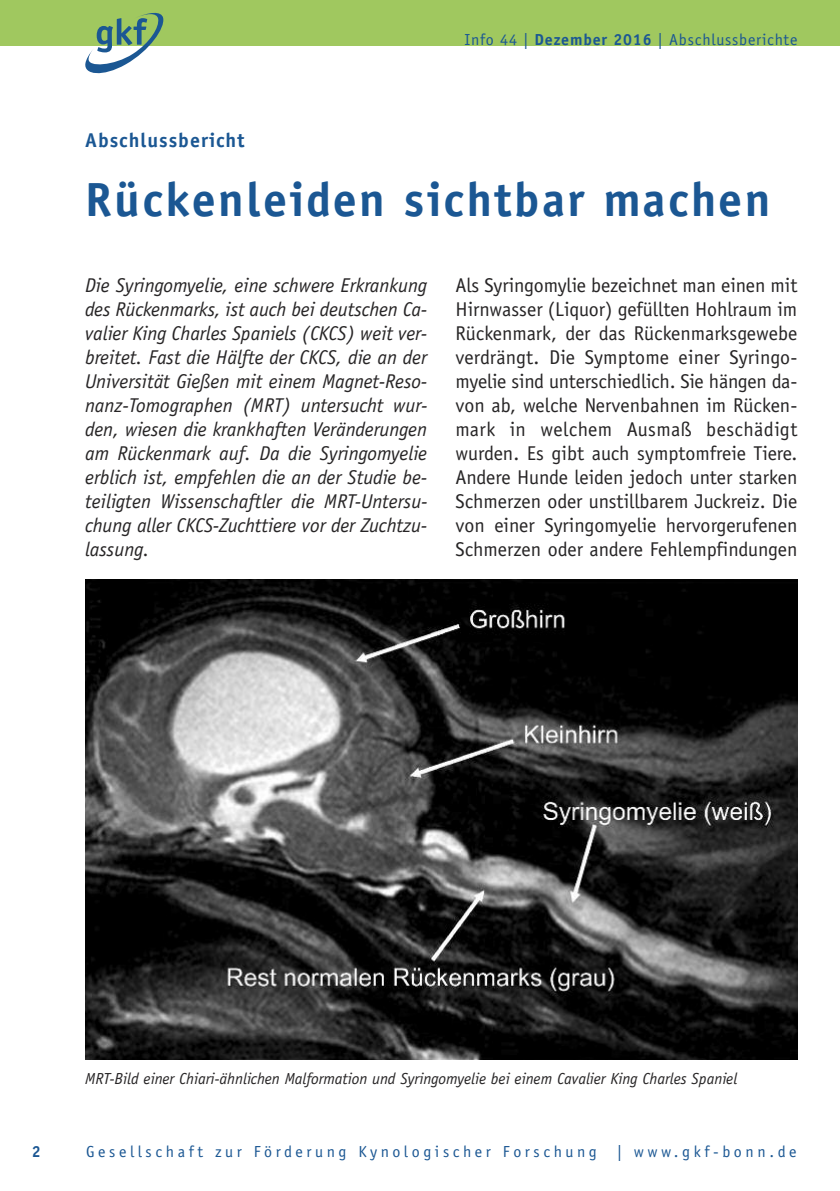
<style>
.page{position:relative;width:840px;height:1191px;background:#fff}
.page>*{position:absolute;margin:0;border:0;box-sizing:border-box;transform-origin:0 0}
.t1{font:700 48px "Officina Sans";letter-spacing:.05em;color:#1b5793}
.t2{font:20px/24px "Officina Sans";color:#272526;text-align:justify}
.t3{font:italic 20px/24px "Officina Sans";color:#272526;text-align:justify}
.t4{font:700 20px "Officina Sans";letter-spacing:.05em;color:#1b5793}
.t5{font:italic 16px "Officina Sans";color:#272526}
.t6{font:16px "Officina Sans";letter-spacing:.225em;color:#1b5793}
.t7{font:16px "Officina Sans";letter-spacing:.05em;color:#1b5793}
.t8{font:700 16px "Officina Sans";color:#1b5793}
.s1{font-weight:700}
</style>
<div class="page">
<div style="left:0;top:0;width:839px;height:45px;background:#a0c85f"></div>
<svg style="left:85px;top:13px;width:80px;height:60px"></svg>
<img style="left:85px;top:579px;width:712px;height:480px">
<p class="t7" style="left:464px;top:34px;width:334px">Info 44 | <span class="s1">Dezember 2016</span> | Abschlussberichte</p>
<p class="t4" style="left:85px;top:133px;width:161px">Abschlussbericht</p>
<h1 class="t1" style="left:85px;top:181px;width:686px">Rückenleiden sichtbar machen</h1>
<p class="t3" style="left:85px;top:274px;width:343px">Die Syringomyelie, eine schwere Erkrankung des Rückenmarks, ist auch bei deutschen Ca&shy;valier King Charles Spaniels (CKCS) weit ver&shy;breitet. Fast die Hälfte der CKCS, die an der Universität Gießen mit einem Magnet-Reso&shy;nanz-Tomographen (MRT) untersucht wur&shy;den, wiesen die krankhaften Veränderungen am Rückenmark auf. Da die Syringomyelie erblich ist, empfehlen die an der Studie be&shy;teiligten Wissenschaftler die MRT-Untersu&shy;chung aller CKCS-Zuchttiere vor der Zuchtzu&shy;lassung.</p>
<p class="t2" style="left:455px;top:274px;width:343px">Als Syringomylie bezeichnet man einen mit Hirnwasser (Liquor) gefüllten Hohlraum im Rückenmark, der das Rückenmarksgewebe verdrängt. Die Symptome einer Syringo&shy;myelie sind unterschiedlich. Sie hängen da&shy;von ab, welche Nervenbahnen im Rücken&shy;mark in welchem Ausmaß beschädigt wurden. Es gibt auch symptomfreie Tiere.<br>Andere Hunde leiden jedoch unter starken Schmerzen oder unstillbarem Juckreiz. Die von einer Syringomyelie hervorgerufenen Schmerzen oder andere Fehlempfindungen</p>
<p class="t5" style="left:85px;top:1072px;width:653px">MRT-Bild einer Chiari-ähnlichen Malformation und Syringomyelie bei einem Cavalier King Charles Spaniel</p>
<p class="t8" style="left:32px;top:1145px;width:10px">2</p>
<p class="t6" style="left:86px;top:1145px;width:512px">Gesellschaft zur Förderung Kynologischer Forschung</p>
<p class="t6" style="left:616px;top:1145px;width:181px">| www.gkf-bonn.de</p>
</div>
